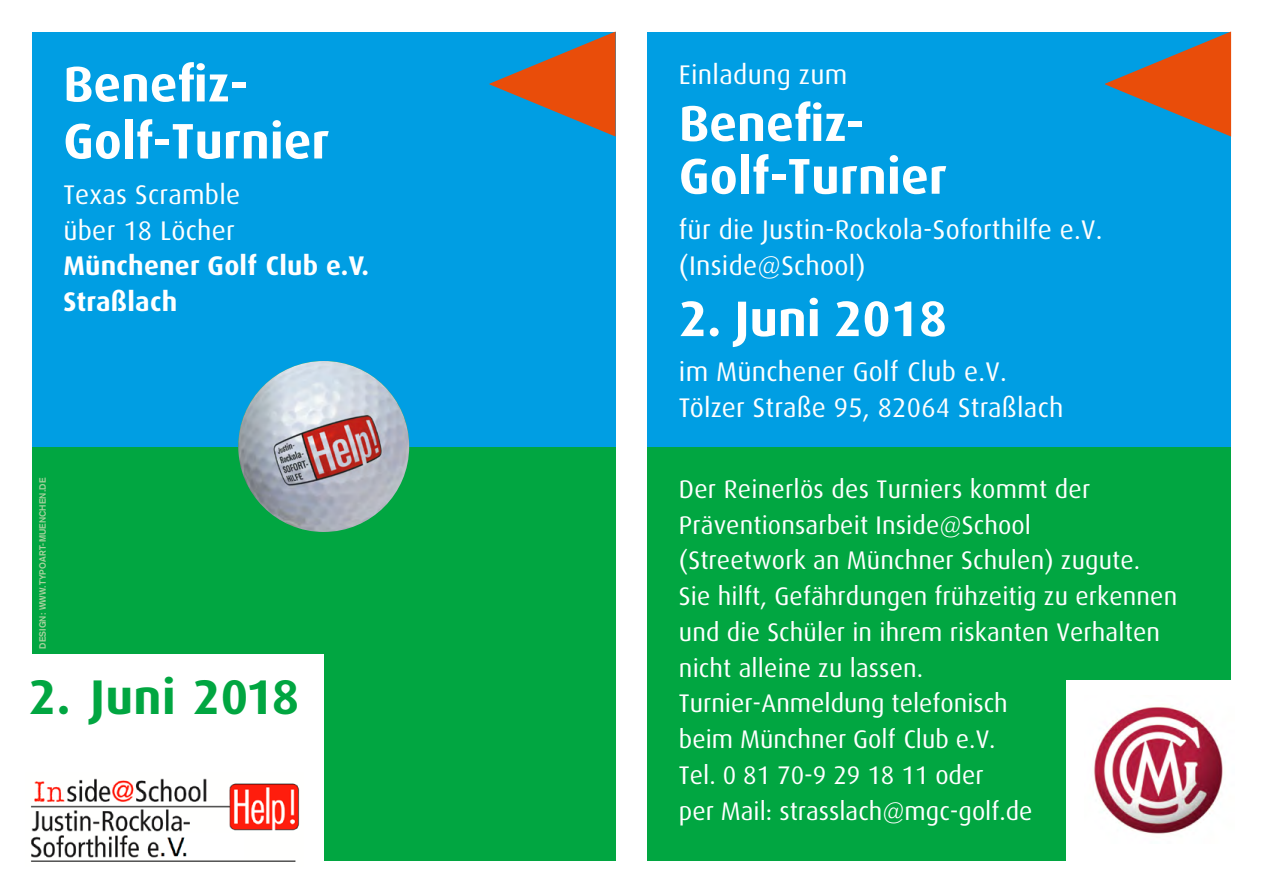
<style>
.page{position:relative;width:1263px;height:893px;background:#fff}
.page>*{position:absolute;margin:0;border:0;box-sizing:border-box;transform-origin:0 0}
.t1{font:700 50.4px "Dax";color:#fff}
.t2{font:700 50.1px "Dax";color:#fff}
.t3{font:700 48.75px "Dax";letter-spacing:.01em;color:#01a641}
.t4{font:27px/35.7px "Dax";letter-spacing:.01em;color:#fff}
.t5{font:700 27px "Dax";letter-spacing:.01em;color:#fff}
.t6{font:25.5px/35.8px "Dax";letter-spacing:.005em;color:#fff}
.t7{font:700 9px "Akzidenz Grotesk";letter-spacing:.01em;color:#a9d29f}
</style>
<div class="page">
<div style="left:647px;top:446px;width:584px;height:415px;background:#01a641"></div>
<div style="left:647px;top:32px;width:584px;height:414px;background:#009ee3"></div>
<svg style="left:1105px;top:32px;width:126px;height:105px"></svg>
<div style="left:1066px;top:680px;width:197px;height:205px;background:#fff"></div>
<img style="left:1094px;top:706px;width:129px;height:128px">
<div style="left:32px;top:446px;width:583px;height:415px;background:#01a641"></div>
<div style="left:0;top:654px;width:324px;height:212px;background:#fff"></div>
<div style="left:32px;top:32px;width:583px;height:414px;background:#009ee3"></div>
<svg style="left:489px;top:32px;width:126px;height:105px"></svg>
<img style="left:31px;top:778px;width:269px;height:84px">
<img style="left:238px;top:361px;width:171px;height:171px;border-radius:85px">
<p class="t2" style="left:63px;top:56px;width:186px">Benefiz-</p>
<p class="t2" style="left:63px;top:113px;width:267px">Golf-Turnier</p>
<p class="t4" style="left:63px;top:177px;width:178px">Texas Scramble</p>
<p class="t4" style="left:63px;top:213px;width:173px">über 18 Löcher</p>
<p class="t5" style="left:63px;top:251px;width:307px">Münchener Golf Club e.V.</p>
<p class="t5" style="left:63px;top:287px;width:115px">Straßlach</p>
<p class="t7" style="left:37px;top:649px;width:172px;rotate:-90deg">DESIGN: WWW.TYPOART-MUENCHEN.DE</p>
<p class="t3" style="left:29px;top:670px;width:272px">2. Juni 2018</p>
<p class="t4" style="left:679px;top:57px;width:170px">Einladung zum</p>
<p class="t1" style="left:679px;top:95px;width:187px">Benefiz-</p>
<p class="t1" style="left:679px;top:148px;width:269px">Golf-Turnier</p>
<p class="t4" style="left:679px;top:212px;width:425px">für die Justin-Rockola-Soforthilfe e.V.</p>
<p class="t4" style="left:679px;top:248px;width:188px">(Inside@School)</p>
<p class="t2" style="left:679px;top:290px;width:270px">2. Juni 2018</p>
<p class="t4" style="left:679px;top:354px;width:386px">im Münchener Golf Club e.V.<br>Tölzer Straße 95, 82064 Straßlach</p>
<p class="t6" style="left:679px;top:471px;width:500px">Der Reinerlös des Turniers kommt der Präventionsarbeit Inside@School<br>(Streetwork an Münchner Schulen) zugute.<br>Sie hilft, Gefährdungen frühzeitig zu erkennen und die Schüler in ihrem riskanten Verhalten nicht alleine zu lassen.</p>
<p class="t6" style="left:679px;top:686px;width:330px">Turnier-Anmeldung telefonisch beim Münchner Golf Club e.V.</p>
<p class="t6" style="left:679px;top:757px;width:355px">Tel. 0 81 70-9 29 18 11 oder<br>per Mail: strasslach@mgc-golf.de</p>
</div>
